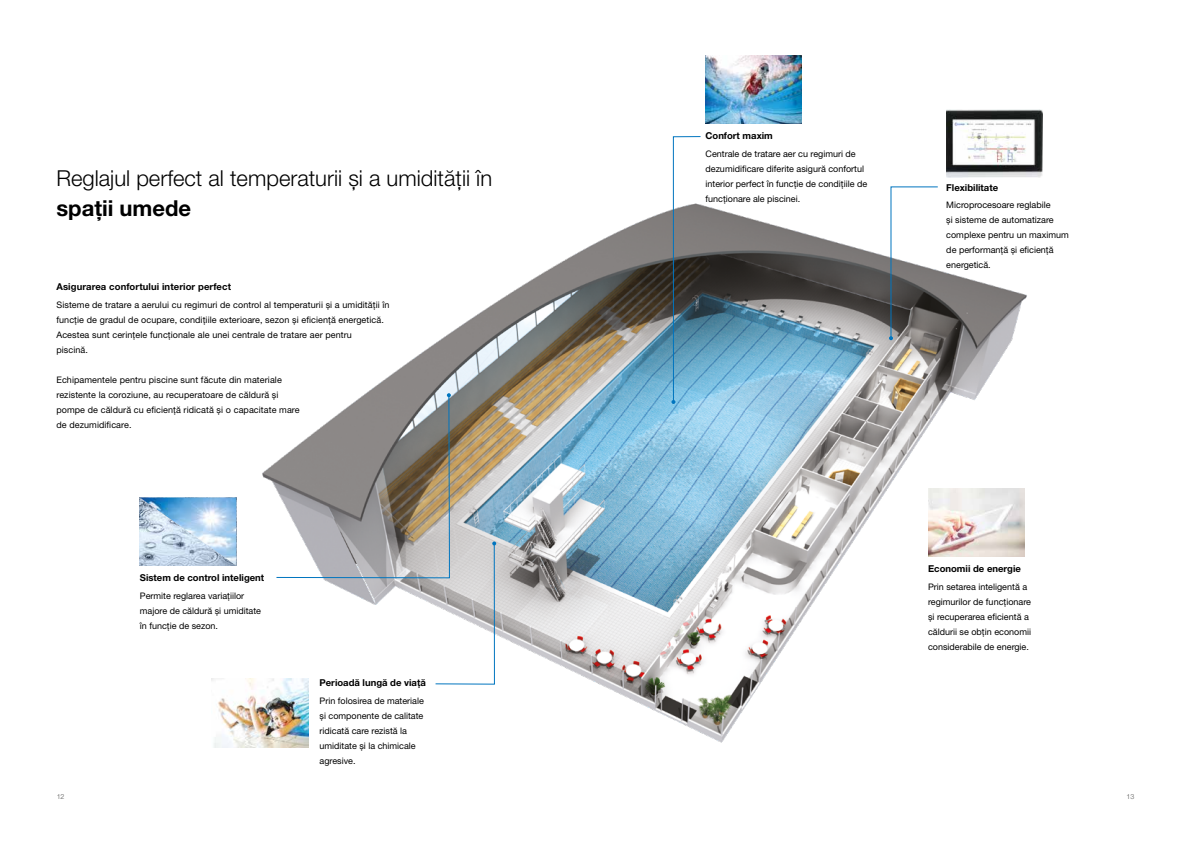
<style>
.page{position:relative;width:1191px;height:842px;background:#fff}
.page>*{position:absolute;margin:0;border:0;box-sizing:border-box;transform-origin:0 0}
.t1{font:300 22px "Helvetica Neue LT Pro";color:#000}
.t2{font:700 22px "Helvetica Neue LT Pro";color:#000}
.t3{font:700 9.5px "Helvetica Neue LT Pro";color:#000}
.t4{font:9px/15px "Helvetica Neue LT Pro";color:#000}
.t5{font:300 7px "Helvetica Neue LT Pro";color:#575756}
</style>
<div class="page">
<img style="left:236px;top:204px;width:791px;height:544px">
<svg style="left:889px;top:186px;width:49px;height:154px"></svg>
<img style="left:946px;top:109px;width:96px;height:68px">
<img style="left:928px;top:488px;width:96px;height:68px">
<img style="left:212px;top:679px;width:96px;height:68px">
<img style="left:705px;top:56px;width:97px;height:68px">
<svg style="left:671px;top:136px;width:30px;height:268px"></svg>
<svg style="left:275px;top:393px;width:221px;height:292px"></svg>
<svg style="left:140px;top:497px;width:96px;height:69px;background:#adcbe4"></svg>
<h1 class="t1" style="left:56px;top:165px;width:437px">Reglajul perfect al temperaturii și a umidității în</h1>
<h1 class="t2" style="left:56px;top:194px;width:136px">spații umede</h1>
<p class="t3" style="left:56px;top:281px;width:176px">Asigurarea confortului interior perfect</p>
<p class="t4" style="left:56px;top:297px;width:335px">Sisteme de tratare a aerului cu regimuri de control al temperaturii și a umidității în funcție de gradul de ocupare, condițiile exterioare, sezon și eficiență energetică.<br>Acestea sunt cerințele funcționale ale unei centrale de tratare aer pentru<br>piscină.</p>
<p class="t4" style="left:56px;top:372px;width:245px">Echipamentele pentru piscine sunt făcute din materiale rezistente la coroziune, au recuperatoare de căldură și pompe de căldură cu eficiență ridicată și o capacitate mare de dezumidificare.</p>
<p class="t3" style="left:140px;top:571px;width:126px">Sistem de control inteligent</p>
<p class="t4" style="left:140px;top:588px;width:123px">Permite reglarea variațiilor majore de căldură și umiditate în funcție de sezon.</p>
<p class="t3" style="left:319px;top:676px;width:108px">Perioadă lungă de viață</p>
<p class="t4" style="left:319px;top:693px;width:106px">Prin folosirea de materiale și componente de calitate ridicată care rezistă la umiditate și la chimicale agresive.</p>
<p class="t3" style="left:705px;top:130px;width:69px">Confort maxim</p>
<p class="t4" style="left:705px;top:146px;width:163px">Centrale de tratare aer cu regimuri de dezumidificare diferite asigură confortul interior perfect în funcție de condițiile de funcționare ale piscinei.</p>
<p class="t3" style="left:946px;top:181px;width:53px">Flexibilitate</p>
<p class="t4" style="left:946px;top:197px;width:124px">Microprocesoare reglabile<br>și sisteme de automatizare complexe pentru un maximum de performanță și eficiență energetică.</p>
<p class="t3" style="left:928px;top:563px;width:94px">Economii de energie</p>
<p class="t4" style="left:928px;top:579px;width:104px">Prin setarea inteligentă a regimurilor de funcționare și recuperarea eficientă a căldurii se obțin economii considerabile de energie.</p>
<p class="t5" style="left:57px;top:792px;width:9px">12</p>
<p class="t5" style="left:1126px;top:792px;width:9px">13</p>
</div>
